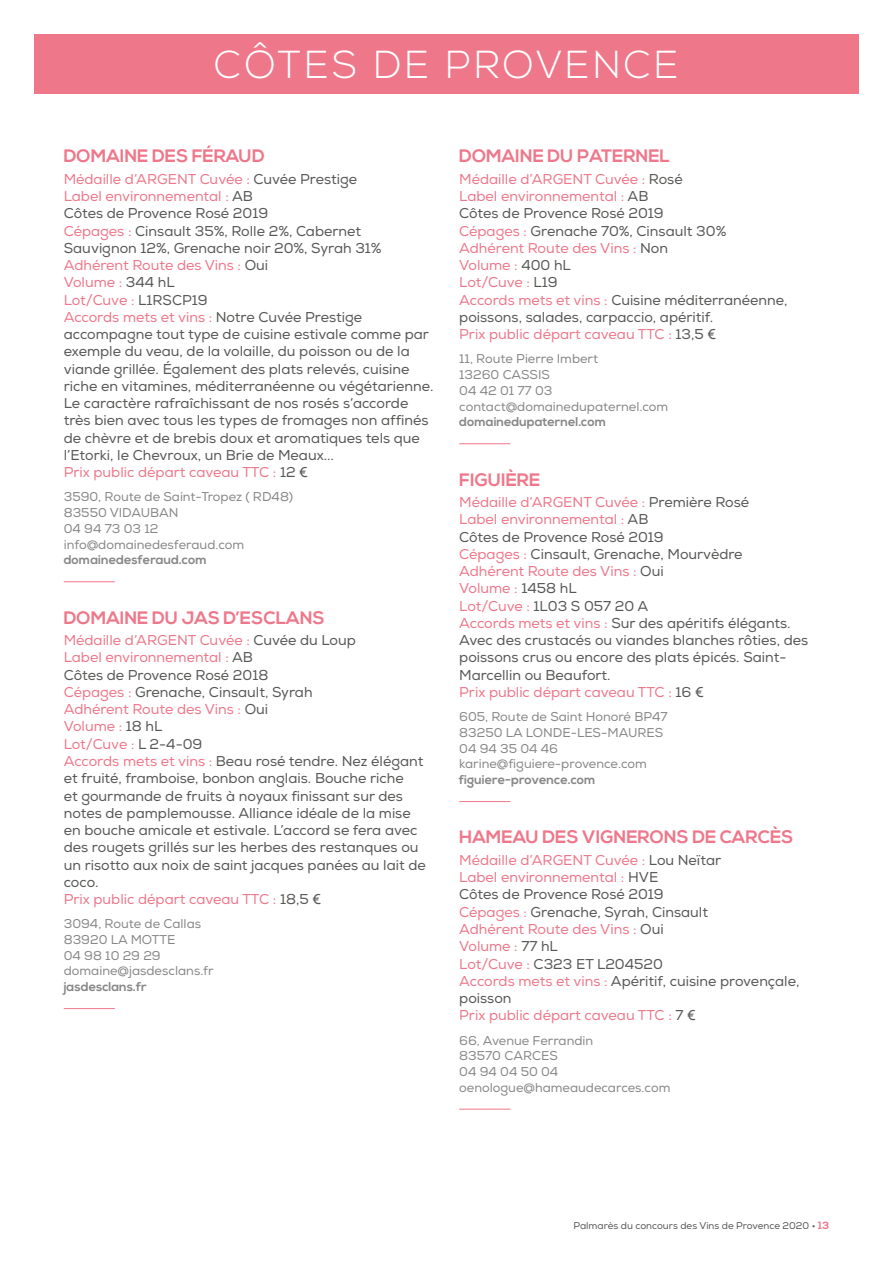
<style>
.page{position:relative;width:893px;height:1263px;background:#fff}
.page>*{position:absolute;margin:0;border:0;box-sizing:border-box;transform-origin:0 0}
.t1{font:300 39px "Nexa";letter-spacing:.08em;color:#fff}
.t2{font:700 18px "Nexa";color:#ee778a}
.t3{font:14.25px/17.2px "Nexa";color:#575756}
.t4{font:14.25px/17.2px "Nexa";color:#ee778a}
.t5{font:12.75px/15.8px "Nexa";color:#878787}
.t6{font:700 12.75px "Nexa";color:#878787}
.t7{font:9.75px "Nexa";color:#575756}
.s1{color:#ee778a}
.s2{color:#575756}
.s3{font-weight:700;font-size:10.5px;color:#ee778a}
</style>
<div class="page">
<div style="left:34px;top:34px;width:825px;height:60px;background:#ee778a"></div>
<hr style="left:64px;top:581px;width:51px;height:1px;background:#ee778a">
<hr style="left:64px;top:1008px;width:51px;height:1px;background:#ee778a">
<hr style="left:459px;top:443px;width:51px;height:1px;background:#ee778a">
<hr style="left:459px;top:801px;width:51px;height:1px;background:#ee778a">
<hr style="left:459px;top:1109px;width:51px;height:1px;background:#ee778a">
<h1 class="t1" style="left:214px;top:43px;width:466px">CÔTES DE PROVENCE</h1>
<p class="t2" style="left:64px;top:146px;width:202px">DOMAINE DES FÉRAUD</p>
<p class="t3" style="left:64px;top:171px;width:371px"><span class="s1">Médaille d’ARGENT Cuvée :</span> Cuvée Prestige<br><span class="s1">Label environnemental :</span> AB<br>Côtes de Provence Rosé 2019<br><span class="s1">Cépages :</span> Cinsault 35%, Rolle 2%, Cabernet Sauvignon 12%, Grenache noir 20%, Syrah 31% <span class="s1">Adhérent Route des Vins :</span> Oui<br><span class="s1">Volume :</span> 344 hL<br><span class="s1">Lot/Cuve :</span> L1RSCP19<br><span class="s1">Accords mets et vins :</span> Notre Cuvée Prestige accompagne tout type de cuisine estivale comme par exemple du veau, de la volaille, du poisson ou de la viande grillée. Également des plats relevés, cuisine riche en vitamines, méditerranéenne ou végétarienne.<br>Le caractère rafraîchissant de nos rosés s’accorde très bien avec tous les types de fromages non affinés de chèvre et de brebis doux et aromatiques tels que l’Etorki, le Chevroux, un Brie de Meaux...<br><span class="s1">Prix public départ caveau TTC :</span> 12 €</p>
<p class="t5" style="left:64px;top:489px;width:231px">3590, Route de Saint-Tropez ( RD48)<br>83550 VIDAUBAN<br>04 94 73 03 12 info@domainedesferaud.com</p>
<p class="t6" style="left:64px;top:553px;width:144px">domainedesferaud.com</p>
<p class="t2" style="left:64px;top:607px;width:263px">DOMAINE DU JAS D’ESCLANS</p>
<p class="t3" style="left:64px;top:632px;width:364px"><span class="s1">Médaille d’ARGENT Cuvée :</span> Cuvée du Loup<br><span class="s1">Label environnemental :</span> AB<br>Côtes de Provence Rosé 2018<br><span class="s1">Cépages :</span> Grenache, Cinsault, Syrah<br><span class="s1">Adhérent Route des Vins :</span> Oui<br><span class="s1">Volume :</span> 18 hL<br><span class="s1">Lot/Cuve :</span> L 2-4-09<br><span class="s1">Accords mets et vins :</span> Beau rosé tendre. Nez élégant et fruité, framboise, bonbon anglais. Bouche riche<br>et gourmande de fruits à noyaux finissant sur des notes de pamplemousse. Alliance idéale de la mise en bouche amicale et estivale. L’accord se fera avec des rougets grillés sur les herbes des restanques ou un risotto aux noix de saint jacques panées au lait de coco.<br><span class="s1">Prix public départ caveau TTC :</span> 18,5 €</p>
<p class="t5" style="left:64px;top:916px;width:151px">3094, Route de Callas<br>83920 LA MOTTE<br>04 98 10 29 29 domaine@jasdesclans.fr</p>
<p class="t6" style="left:64px;top:979px;width:84px">jasdesclans.fr</p>
<p class="t2" style="left:459px;top:146px;width:212px">DOMAINE DU PATERNEL</p>
<p class="t4" style="left:459px;top:171px;width:330px">Médaille d’ARGENT Cuvée : <span class="s2">Rosé<br></span>Label environnemental : <span class="s2">AB<br>Côtes de Provence Rosé 2019<br></span>Cépages : <span class="s2">Grenache 70%, Cinsault 30%<br></span>Adhérent Route des Vins : <span class="s2">Non<br></span>Volume : <span class="s2">400 hL<br></span>Lot/Cuve : <span class="s2">L19<br></span>Accords mets et vins : <span class="s2">Cuisine méditerranéenne, poissons, salades, carpaccio, apéritif.<br></span>Prix public départ caveau TTC : <span class="s2">13,5 €</span></p>
<p class="t5" style="left:459px;top:351px;width:211px">11, Route Pierre Imbert<br>13260 CASSIS<br>04 42 01 77 03 contact@domainedupaternel.com</p>
<p class="t6" style="left:459px;top:415px;width:148px">domainedupaternel.com</p>
<p class="t2" style="left:459px;top:469px;width:83px">FIGUIÈRE</p>
<p class="t3" style="left:459px;top:494px;width:350px"><span class="s1">Médaille d’ARGENT Cuvée :</span> Première Rosé<br><span class="s1">Label environnemental :</span> AB<br>Côtes de Provence Rosé 2019<br><span class="s1">Cépages :</span> Cinsault, Grenache, Mourvèdre <span class="s1">Adhérent Route des Vins :</span> Oui<br><span class="s1">Volume :</span> 1458 hL<br><span class="s1">Lot/Cuve :</span> 1L03 S 057 20 A<br><span class="s1">Accords mets et vins :</span> Sur des apéritifs élégants.<br>Avec des crustacés ou viandes blanches rôties, des poissons crus ou encore des plats épicés. Saint-Marcellin ou Beaufort.<br><span class="s1">Prix public départ caveau TTC :</span> 16 €</p>
<p class="t5" style="left:459px;top:709px;width:210px">605, Route de Saint Honoré BP47<br>83250 LA LONDE-LES-MAURES<br>04 94 35 04 46 karine@figuiere-provence.com</p>
<p class="t6" style="left:459px;top:772px;width:138px">figuiere-provence.com</p>
<p class="t2" style="left:459px;top:827px;width:336px">HAMEAU DES VIGNERONS DE CARCÈS</p>
<p class="t4" style="left:459px;top:852px;width:342px">Médaille d’ARGENT Cuvée : <span class="s2">Lou Neïtar<br></span>Label environnemental : <span class="s2">HVE<br>Côtes de Provence Rosé 2019<br></span>Cépages : <span class="s2">Grenache, Syrah, Cinsault<br></span>Adhérent Route des Vins : <span class="s2">Oui<br></span>Volume : <span class="s2">77 hL<br></span>Lot/Cuve : <span class="s2">C323 ET L204520<br></span>Accords mets et vins : <span class="s2">Apéritif, cuisine provençale, poisson<br></span>Prix public départ caveau TTC : <span class="s2">7 €</span></p>
<p class="t5" style="left:459px;top:1032px;width:213px">66, Avenue Ferrandin<br>83570 CARCES<br>04 94 04 50 04 oenologue@hameaudecarces.com</p>
<p class="t7" style="left:573px;top:1220px;width:257px">Palmarès du concours des Vins de Provence 2020 • <span class="s3">13</span></p>
</div>
